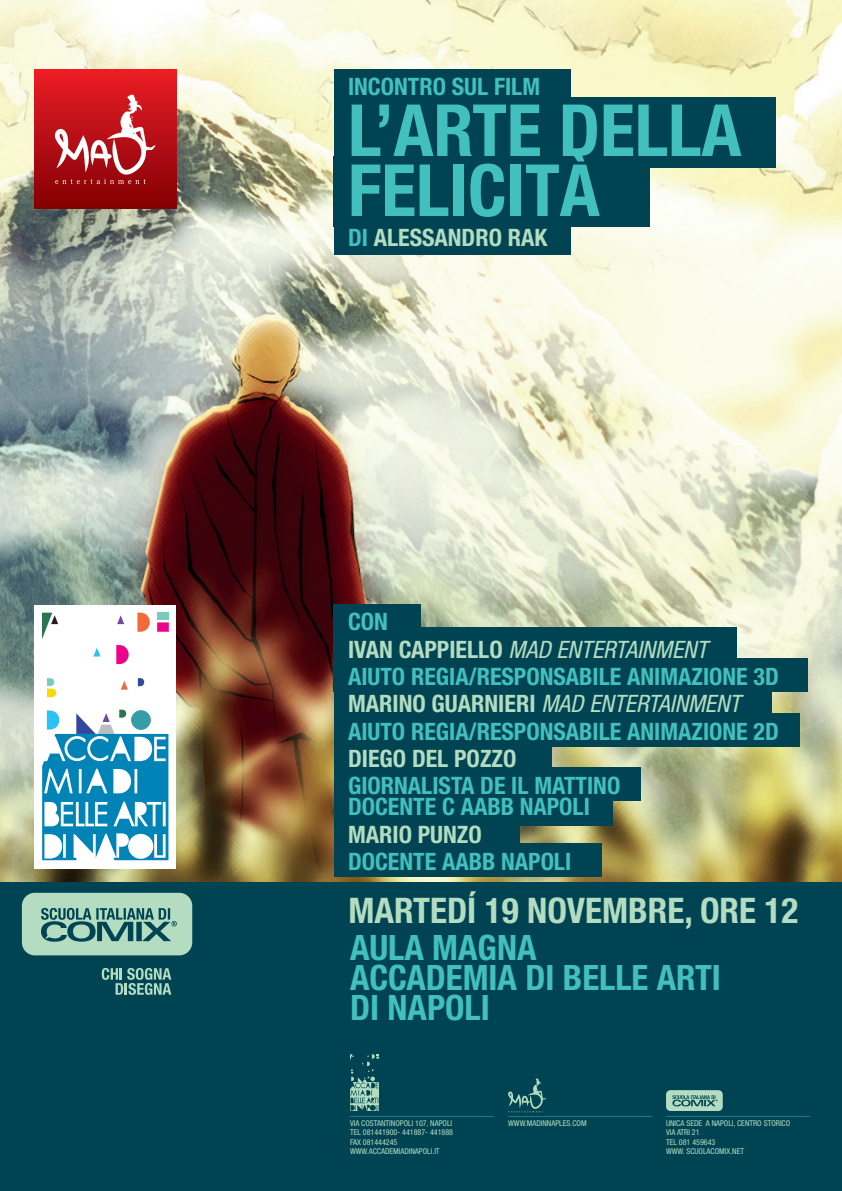
<style>
.page{position:relative;width:842px;height:1191px;background:#fff}
.page>*{position:absolute;margin:0;border:0;box-sizing:border-box;transform-origin:0 0}
.t1{font:700 condensed 72px/60px "Helvetica Neue";color:#42c0bd}
.t2{font:700 condensed 35.3px "Helvetica Neue";color:#b3dcc0}
.t3{font:700 condensed 35px/30px "Helvetica Neue";color:#42c0bd}
.t4{font:700 condensed 24px/27.4px "Helvetica Neue";color:#42c0bd}
.t5{font:700 condensed 24px "Helvetica Neue";color:#b3dcc0}
.t6{font:italic condensed 24px "Helvetica Neue";color:#b3dcc0}
.t7{font:condensed 8px/9.6px "Helvetica Neue";color:#b3dcc0}
.t8{font:condensed 8px "Helvetica Neue";color:#42c0bd}
.s1{color:#42c0bd}
.s2{font-weight:700;font-style:normal}
.s3{color:#b3dcc0}
.s4{font-weight:400;font-style:italic;color:#b3dcc0}
</style>
<div class="page">
<img style="left:0;top:0;width:842px;height:881px">
<div style="left:334px;top:604px;width:87px;height:33px;background:#004453"></div>
<div style="left:334px;top:658px;width:474px;height:33px;background:#004453"></div>
<div style="left:334px;top:713px;width:465px;height:33px;background:#004453"></div>
<div style="left:334px;top:767px;width:307px;height:34px;background:#004453"></div>
<div style="left:334px;top:783px;width:278px;height:43px;background:#004453"></div>
<div style="left:334px;top:843px;width:267px;height:34px;background:#004453"></div>
<div style="left:334px;top:627px;width:403px;height:38px;background:#004453"></div>
<div style="left:334px;top:686px;width:437px;height:39px;background:#004453"></div>
<div style="left:334px;top:736px;width:217px;height:38px;background:#004453"></div>
<div style="left:334px;top:809px;width:185px;height:38px;background:#004453"></div>
<div style="left:334px;top:69px;width:236px;height:38px;background:#004453"></div>
<div style="left:334px;top:218px;width:236px;height:37px;background:#004453"></div>
<div style="left:334px;top:97px;width:441px;height:71px;background:#004453"></div>
<div style="left:334px;top:156px;width:316px;height:70px;background:#004453"></div>
<div style="left:34px;top:605px;width:142px;height:263px;background:#fff"></div>
<svg style="left:93px;top:648px;width:8px;height:8px"></svg>
<svg style="left:121px;top:681px;width:7px;height:8px"></svg>
<svg style="left:42px;top:612px;width:16px;height:27px"></svg>
<div style="left:157px;top:622px;width:12px;height:10px;background:#ed028c"></div>
<div style="left:157px;top:612px;width:12px;height:8px;background:#7bcbbc"></div>
<svg style="left:47px;top:678px;width:9px;height:19px"></svg>
<svg style="left:138px;top:678px;width:6px;height:8px"></svg>
<svg style="left:117px;top:615px;width:7px;height:9px"></svg>
<svg style="left:137px;top:612px;width:13px;height:20px"></svg>
<svg style="left:116px;top:645px;width:13px;height:19px"></svg>
<svg style="left:42px;top:709px;width:126px;height:151px"></svg>
<div style="left:0;top:881px;width:842px;height:310px;background:#004453"></div>
<svg style="left:22px;top:892px;width:170px;height:63px"></svg>
<svg style="left:102px;top:968px;width:69px;height:27px"></svg>
<svg style="left:350px;top:1054px;width:29px;height:57px"></svg>
<svg style="left:666px;top:1090px;width:57px;height:21px"></svg>
<svg style="left:508px;top:1078px;width:38px;height:34px"></svg>
<div style="left:34px;top:69px;width:142px;height:139px;background:linear-gradient(to bottom,#ec1d26,#830004)"></div>
<svg style="left:55px;top:94px;width:101px;height:90px"></svg>
<h3 class="t4" style="left:348px;top:73px;width:194px">INCONTRO SUL FILM</h3>
<h1 class="t1" style="left:348px;top:99px;width:395px">L’ARTE DELLA<br>FELICITÀ</h1>
<h3 class="t5" style="left:348px;top:223px;width:201px"><span class="s1">DI</span> ALESSANDRO RAK</h3>
<h3 class="t4" style="left:348px;top:607px;width:41px">CON</h3>
<h3 class="t6" style="left:348px;top:635px;width:361px"><span class="s2">IVAN CAPPIELLO</span> MAD ENTERTAINMENT</h3>
<h3 class="t4" style="left:348px;top:662px;width:432px">AIUTO REGIA/RESPONSABILE ANIMAZIONE 3D<br><span class="s3">MARINO GUARNIERI</span> <span class="s4">MAD ENTERTAINMENT<br></span>AIUTO REGIA/RESPONSABILE ANIMAZIONE 2D</h3>
<h3 class="t5" style="left:348px;top:744px;width:170px">DIEGO DEL POZZO</h3>
<h3 class="t4" style="left:348px;top:775px;width:274px;line-height:21px">GIORNALISTA DE IL MATTINO<br>DOCENTE C AABB NAPOLI</h3>
<h3 class="t5" style="left:348px;top:819px;width:135px">MARIO PUNZO</h3>
<h3 class="t4" style="left:348px;top:847px;width:225px">DOCENTE AABB NAPOLI</h3>
<h2 class="t2" style="left:348px;top:889px;width:451px">MARTEDÍ 19 NOVEMBRE, ORE 12</h2>
<h3 class="t3" style="left:350px;top:932px;width:372px">AULA MAGNA<br>ACCADEMIA DI BELLE ARTI<br>DI NAPOLI</h3>
<p class="t8" style="left:350px;top:1108px;width:145px">____________________________________</p>
<p class="t7" style="left:350px;top:1118px;width:104px">VIA COSTANTINOPOLI 107, NAPOLI<br>TEL 081441900- 441887- 441888<br>FAX 081444245<br>WWW.ACCADEMIADINAPOLI.IT</p>
<p class="t8" style="left:508px;top:1108px;width:145px">____________________________________</p>
<p class="t7" style="left:508px;top:1118px;width:80px">WWW.MADINNAPLES.COM</p>
<p class="t8" style="left:666px;top:1108px;width:145px">____________________________________</p>
<p class="t7" style="left:666px;top:1118px;width:126px">UNICA SEDE A NAPOLI, CENTRO STORICO<br>VIA ATRI 21<br>TEL 081 459643<br>WWW. SCUOLACOMIX.NET</p>
</div>
